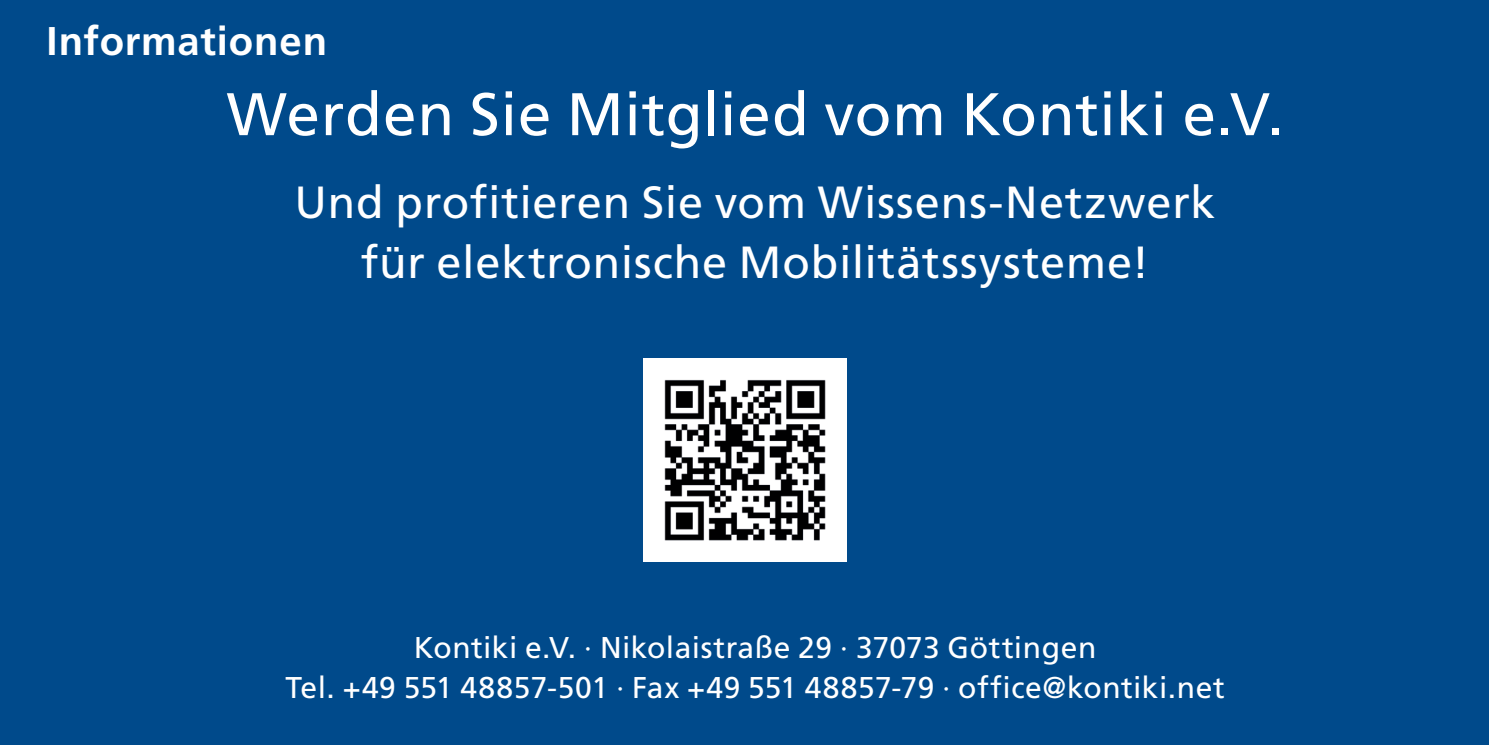
<style>
.page{position:relative;width:1489px;height:745px;background:#fff}
.page>*{position:absolute;margin:0;border:0;box-sizing:border-box;transform-origin:0 0}
.t1{font:60px "Frutiger LT";letter-spacing:.01em;color:#fff}
.t2{font:45px/60px "Frutiger LT";letter-spacing:.02em;color:#fff;text-align:center}
.t3{font:700 40px "Frutiger LT";letter-spacing:.02em;color:#fff}
.t4{font:30px "Frutiger LT";letter-spacing:.015em;color:#fff}
</style>
<div class="page">
<div style="left:0;top:0;width:1488px;height:744px;background:#004a8b"></div>
<img style="left:643px;top:358px;width:203px;height:203px">
<h3 class="t3" style="left:47px;top:17px;width:282px">Informationen</h3>
<p class="t1" style="left:227px;top:79px;width:1058px">Werden Sie Mitglied vom Kontiki e.V.</p>
<p class="t2" style="left:294px;top:172px;width:922px">Und profitieren Sie vom Wissens-Netzwerk für elektronische Mobilitätssysteme!</p>
<p class="t4" style="left:414px;top:630px;width:684px">Kontiki e.V. · Nikolaistraße 29 · 37073 Göttingen</p>
<p class="t4" style="left:285px;top:670px;width:941px">Tel. +49 551 48857-501 · Fax +49 551 48857-79 · office@kontiki.net</p>
</div>
